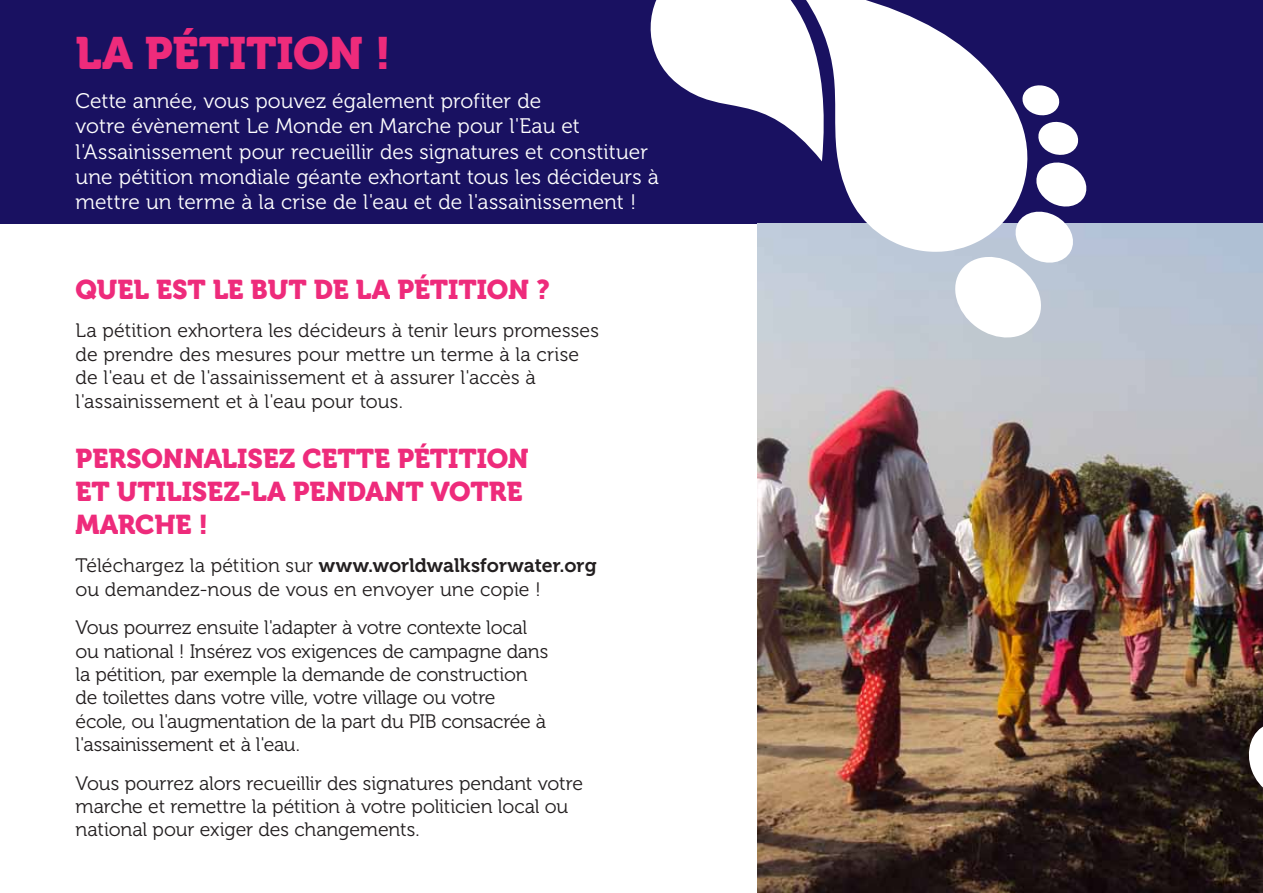
<style>
.page{position:relative;width:1263px;height:893px;background:#fff}
.page>*{position:absolute;margin:0;border:0;box-sizing:border-box;transform-origin:0 0}
.t1{font:45px "Museo 900";letter-spacing:-.005em;color:#ee2b7b}
.t2{font:27px/33px "Museo 900";color:#ee2b7b}
.t3{font:21px/25.2px "Museo 300";color:#fff}
.t4{font:19.5px/23.4px "Museo 300";letter-spacing:-.01em;color:#231f20}
.t5{font:19.5px "Museo 700";letter-spacing:.005em;color:#231f20}
.s1{font-family:"Museo 300"}
</style>
<div class="page">
<div style="left:0;top:0;width:1263px;height:223px;background:#191161"></div>
<img style="left:758px;top:223px;width:505px;height:670px">
<svg style="left:1244px;top:719px;width:19px;height:82px"></svg>
<svg style="left:650px;top:0;width:145px;height:133px"></svg>
<svg style="left:949px;top:85px;width:141px;height:257px"></svg>
<svg style="left:795px;top:0;width:241px;height:252px;fill:#fff"></svg>
<h1 class="t1" style="left:76px;top:28px;width:317px">LA PÉTITION !</h1>
<p class="t3" style="left:76px;top:89px;width:585px">Cette année, vous pouvez également profiter de<br>votre évènement Le Monde en Marche pour l'Eau et l'Assainissement pour recueillir des signatures et constituer une pétition mondiale géante exhortant tous les décideurs à mettre un terme à la crise de l'eau et de l'assainissement !</p>
<h2 class="t2" style="left:76px;top:273px;width:476px">QUEL EST LE BUT DE LA PÉTITION ?</h2>
<p class="t4" style="left:76px;top:319px;width:525px">La pétition exhortera les décideurs à tenir leurs promesses de prendre des mesures pour mettre un terme à la crise de l'eau et de l'assainissement et à assurer l'accès à l'assainissement et à l'eau pour tous.</p>
<h2 class="t2" style="left:76px;top:442px;width:455px">PERSONNALISEZ CETTE PÉTITION<br>ET UTILISEZ-LA PENDANT VOTRE<br>MARCHE !</h2>
<p class="t5" style="left:76px;top:555px;width:523px"><span class="s1">Téléchargez la pétition sur</span> www.worldwalksforwater.org</p>
<p class="t4" style="left:76px;top:570px;width:467px;line-height:38.4px">ou demandez-nous de vous en envoyer une copie !<br>Vous pourrez ensuite l'adapter à votre contexte local</p>
<p class="t4" style="left:76px;top:640px;width:474px">ou national ! Insérez vos exigences de campagne dans la pétition, par exemple la demande de construction de toilettes dans votre ville, votre village ou votre école, ou l'augmentation de la part du PIB consacrée à l'assainissement et à l'eau.</p>
<p class="t4" style="left:76px;top:772px;width:509px">Vous pourrez alors recueillir des signatures pendant votre marche et remettre la pétition à votre politicien local ou national pour exiger des changements.</p>
</div>
